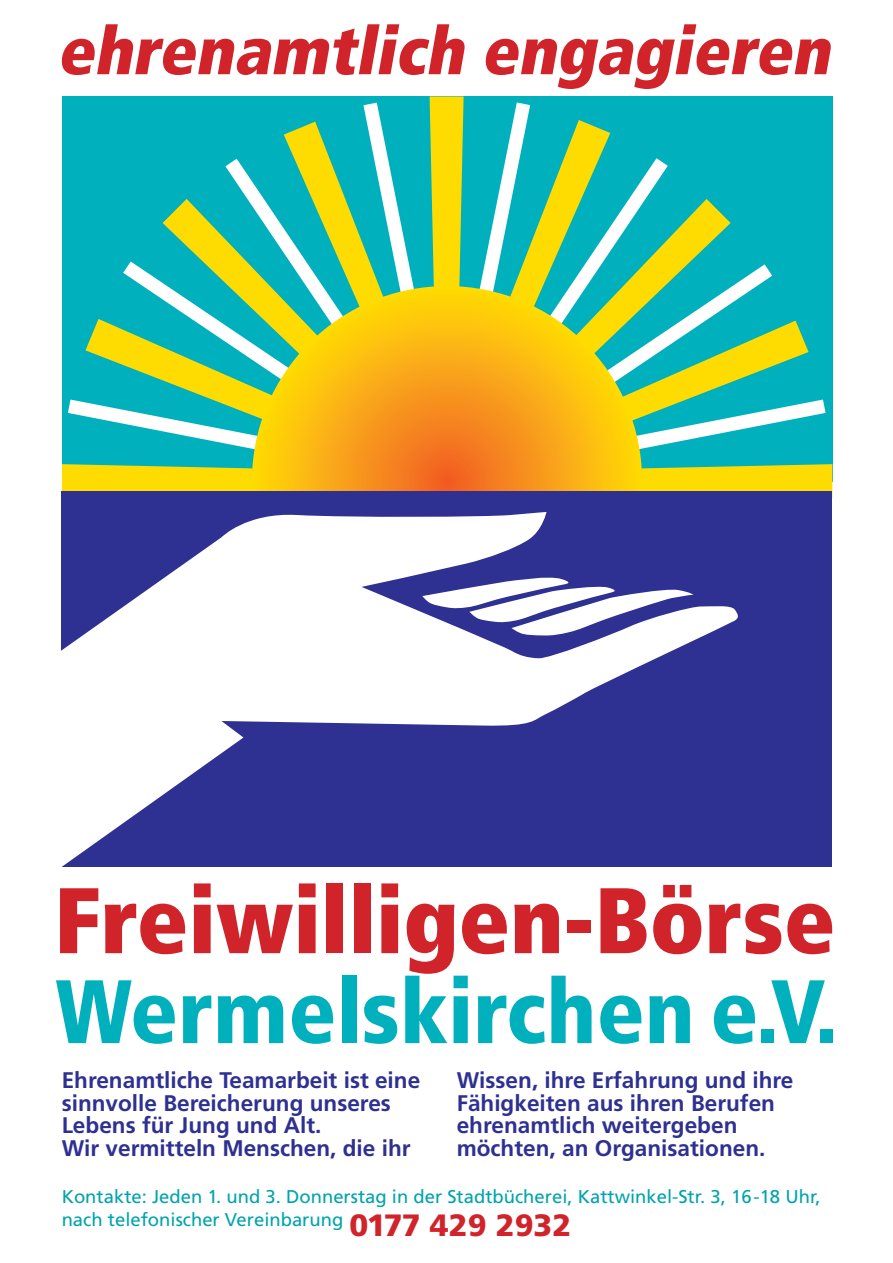
<style>
.page{position:relative;width:893px;height:1263px;background:#fff}
.page>*{position:absolute;margin:0;border:0;box-sizing:border-box;transform-origin:0 0}
.t1{font:900 condensed 92.93px "Frutiger LT";color:#d1232a}
.t2{font:900 condensed 89.93px "Frutiger LT";color:#00b0bc}
.t3{font:italic 900 condensed 66.6px "Frutiger LT";color:#d1232a}
.t4{font:700 22.58px/22.6px "Frutiger LT";color:#2e3092}
.t5{font:18.45px/22.2px "Frutiger LT";color:#00a3ad}
.s1{font-weight:900;font-size:30.83px;color:#d1232a}
</style>
<div class="page">
<div style="left:62px;top:96px;width:770px;height:386px;background:#00b0bc"></div>
<svg style="left:252px;top:286px;width:390px;height:390px;background:#f59f19"></svg>
<svg style="left:430px;top:96px;width:34px;height:191px;background:#ded618"></svg>
<svg style="left:480px;top:102px;width:345px;height:347px"></svg>
<svg style="left:641px;top:464px;width:191px;height:28px;background:#e2d215"></svg>
<svg style="left:62px;top:464px;width:191px;height:28px;background:#e2d215"></svg>
<svg style="left:68px;top:103px;width:346px;height:346px"></svg>
<div style="left:61px;top:492px;width:771px;height:375px;background:#2e3092"></div>
<svg style="left:61px;top:512px;width:677px;height:355px"></svg>
<svg style="left:422px;top:575px;width:271px;height:61px"></svg>
<h3 class="t3" style="left:57px;top:10px;width:788px">ehrenamtlich engagieren</h3>
<h1 class="t1" style="left:54px;top:864px;width:783px">Freiwilligen-Börse</h1>
<h2 class="t2" style="left:55px;top:958px;width:784px">Wermelskirchen e.V.</h2>
<p class="t4" style="left:62px;top:1069px;width:360px">Ehrenamtliche Teamarbeit ist eine sinnvolle Bereicherung unseres<br>Lebens für Jung und Alt.<br>Wir vermitteln Menschen, die ihr</p>
<p class="t4" style="left:457px;top:1069px;width:338px">Wissen, ihre Erfahrung und ihre<br>Fähigkeiten aus ihren Berufen ehrenamtlich weitergeben möchten, an Organisationen.</p>
<p class="t5" style="left:62px;top:1186px;width:760px">Kontakte: Jeden 1. und 3. Donnerstag in der Stadtbücherei, Kattwinkel-Str. 3, 16-18 Uhr, nach telefonischer Vereinbarung <span class="s1">0177 429 2932</span></p>
</div>
